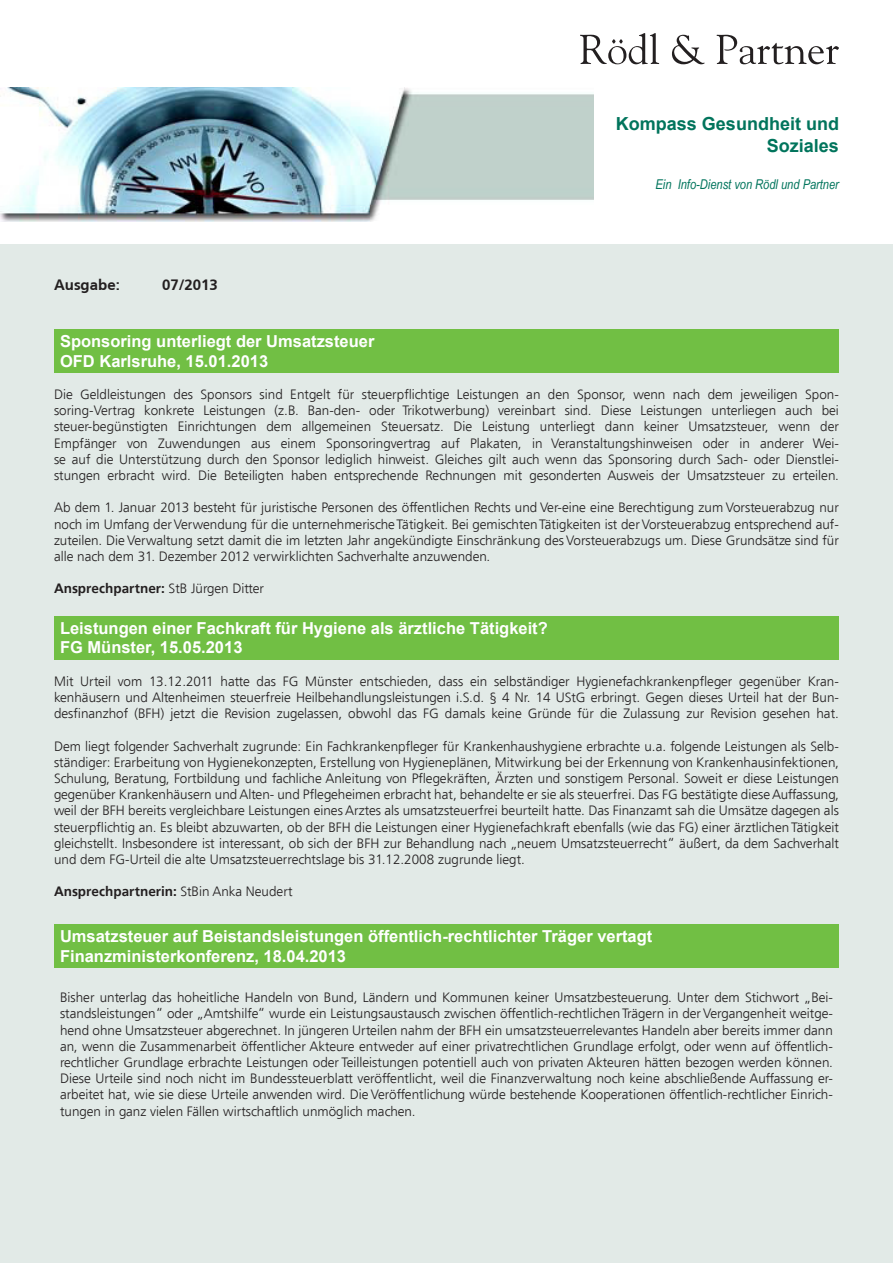
<style>
.page{position:relative;width:893px;height:1263px;background:#fff}
.page>*{position:absolute;margin:0;border:0;box-sizing:border-box;transform-origin:0 0}
.t1{font:700 18px "Arial";color:#01745c}
.überschrift{font:700 16.5px "Arial";color:#fff}
.fließtext{font:700 15px "Frutiger CE";color:#231f20}
.fließtext-2{font:300 13.5px/16.2px "Frutiger";color:#231f20;text-align:justify}
.überschrift-2{font:300 13.5px/16.2px "Frutiger";color:#231f20;text-align:justify}
.fließtext-3{font:700 13.5px "Frutiger";color:#231f20}
.t2{font:italic 13.5px "Arial Narrow";color:#01745c}
.s1{font-weight:300}
</style>
<div class="page">
<div style="left:0;top:244px;width:893px;height:1019px;background:#e2eae7"></div>
<img style="left:0;top:87px;width:593px;height:134px">
<svg style="left:580px;top:33px;width:79px;height:31px"></svg>
<svg style="left:672px;top:35px;width:33px;height:29px"></svg>
<svg style="left:717px;top:34px;width:122px;height:30px"></svg>
<div style="left:54px;top:329px;width:785px;height:44px;background:#71bf44"></div>
<div style="left:54px;top:616px;width:785px;height:43px;background:#71bf44"></div>
<div style="left:54px;top:924px;width:785px;height:44px;background:#71bf44"></div>
<p class="t1" style="left:616px;top:112px;width:225px">Kompass Gesundheit und</p>
<p class="t1" style="left:767px;top:134px;width:74px">Soziales</p>
<p class="fließtext" style="left:54px;top:276px;width:67px">Ausgabe:</p>
<p class="fließtext" style="left:162px;top:276px;width:57px">07/2013</p>
<p class="t2" style="left:656px;top:175px;width:185px">Ein Info-Dienst von Rödl und Partner</p>
<p class="überschrift" style="left:60px;top:330px;width:316px">Sponsoring unterliegt der Umsatzsteuer</p>
<p class="überschrift" style="left:60px;top:350px;width:210px">OFD Karlsruhe, 15.01.2013</p>
<p class="fließtext-2" style="left:54px;top:386px;width:786px">Die Geldleistungen des Sponsors sind Entgelt für steuerpflichtige Leistungen an den Sponsor, wenn nach dem jeweiligen Spon&shy;soring-Vertrag konkrete Leistungen (z.B. Ban-den- oder Trikotwerbung) vereinbart sind. Diese Leistungen unterliegen auch bei steuer-begünstigten Einrichtungen dem allgemeinen Steuersatz. Die Leistung unterliegt dann keiner Umsatzsteuer, wenn der Empfänger von Zuwendungen aus einem Sponsoringvertrag auf Plakaten, in Veranstaltungshinweisen oder in anderer Wei&shy;se auf die Unterstützung durch den Sponsor lediglich hinweist. Gleiches gilt auch wenn das Sponsoring durch Sach- oder Dienstlei&shy;stungen erbracht wird. Die Beteiligten haben entsprechende Rechnungen mit gesonderten Ausweis der Umsatzsteuer zu erteilen.</p>
<p class="fließtext-2" style="left:54px;top:500px;width:786px">Ab dem 1. Januar 2013 besteht für juristische Personen des öffentlichen Rechts und Ver-eine eine Berechtigung zum Vorsteuerabzug nur noch im Umfang der Verwendung für die unternehmerische Tätigkeit. Bei gemischten Tätigkeiten ist der Vorsteuerabzug entsprechend auf&shy;zuteilen. Die Verwaltung setzt damit die im letzten Jahr angekündigte Einschränkung des Vorsteuerabzugs um. Diese Grundsätze sind für alle nach dem 31. Dezember 2012 verwirklichten Sachverhalte anzuwenden.</p>
<p class="fließtext-3" style="left:54px;top:581px;width:211px">Ansprechpartner: <span class="s1">StB Jürgen Ditter</span></p>
<p class="überschrift" style="left:60px;top:617px;width:489px">Leistungen einer Fachkraft für Hygiene als ärztliche Tätigkeit?</p>
<p class="überschrift" style="left:60px;top:637px;width:184px">FG Münster, 15.05.2013</p>
<p class="fließtext-2" style="left:54px;top:673px;width:786px">Mit Urteil vom 13.12.2011 hatte das FG Münster entschieden, dass ein selbständiger Hygienefachkrankenpfleger gegenüber Kran&shy;kenhäusern und Altenheimen steuerfreie Heilbehandlungsleistungen i.S.d. § 4 Nr. 14 UStG erbringt. Gegen dieses Urteil hat der Bun&shy;desfinanzhof (BFH) jetzt die Revision zugelassen, obwohl das FG damals keine Gründe für die Zulassung zur Revision gesehen hat.</p>
<p class="fließtext-2" style="left:54px;top:738px;width:786px">Dem liegt folgender Sachverhalt zugrunde: Ein Fachkrankenpfleger für Krankenhaushygiene erbrachte u.a. folgende Leistungen als Selb&shy;ständiger: Erarbeitung von Hygienekonzepten, Erstellung von Hygieneplänen, Mitwirkung bei der Erkennung von Krankenhausinfektionen, Schulung, Beratung, Fortbildung und fachliche Anleitung von Pflegekräften, Ärzten und sonstigem Personal. Soweit er diese Leistungen gegenüber Krankenhäusern und Alten- und Pflegeheimen erbracht hat, behandelte er sie als steuerfrei. Das FG bestätigte diese Auffassung, weil der BFH bereits vergleichbare Leistungen eines Arztes als umsatzsteuerfrei beurteilt hatte. Das Finanzamt sah die Umsätze dagegen als steuerpflichtig an. Es bleibt abzuwarten, ob der BFH die Leistungen einer Hygienefachkraft ebenfalls (wie das FG) einer ärztlichen Tätigkeit gleichstellt. Insbesondere ist interessant, ob sich der BFH zur Behandlung nach „neuem Umsatzsteuerrecht“ äußert, da dem Sachverhalt und dem FG-Urteil die alte Umsatzsteuerrechtslage bis 31.12.2008 zugrunde liegt.</p>
<p class="fließtext-3" style="left:54px;top:884px;width:240px">Ansprechpartnerin: <span class="s1">StBin Anka Neudert</span></p>
<p class="überschrift" style="left:60px;top:925px;width:594px">Umsatzsteuer auf Beistandsleistungen öffentlich-rechtlichter Träger vertagt</p>
<p class="überschrift" style="left:60px;top:945px;width:288px">Finanzministerkonferenz, 18.04.2013</p>
<p class="überschrift-2" style="left:60px;top:989px;width:774px">Bisher unterlag das hoheitliche Handeln von Bund, Ländern und Kommunen keiner Umsatzbesteuerung. Unter dem Stichwort „Bei&shy;standsleistungen“ oder „Amtshilfe“ wurde ein Leistungsaustausch zwischen öffentlich-rechtlichen Trägern in der Vergangenheit weitge&shy;hend ohne Umsatzsteuer abgerechnet. In jüngeren Urteilen nahm der BFH ein umsatzsteuerrelevantes Handeln aber bereits immer dann an, wenn die Zusammenarbeit öffentlicher Akteure entweder auf einer privatrechtlichen Grundlage erfolgt, oder wenn auf öffentlich&shy;rechtlicher Grundlage erbrachte Leistungen oder Teilleistungen potentiell auch von privaten Akteuren hätten bezogen werden können.<br>Diese Urteile sind noch nicht im Bundessteuerblatt veröffentlicht, weil die Finanzverwaltung noch keine abschließende Auffassung er&shy;arbeitet hat, wie sie diese Urteile anwenden wird. Die Veröffentlichung würde bestehende Kooperationen öffentlich-rechtlicher Einrich&shy;tungen in ganz vielen Fällen wirtschaftlich unmöglich machen.</p>
</div>
